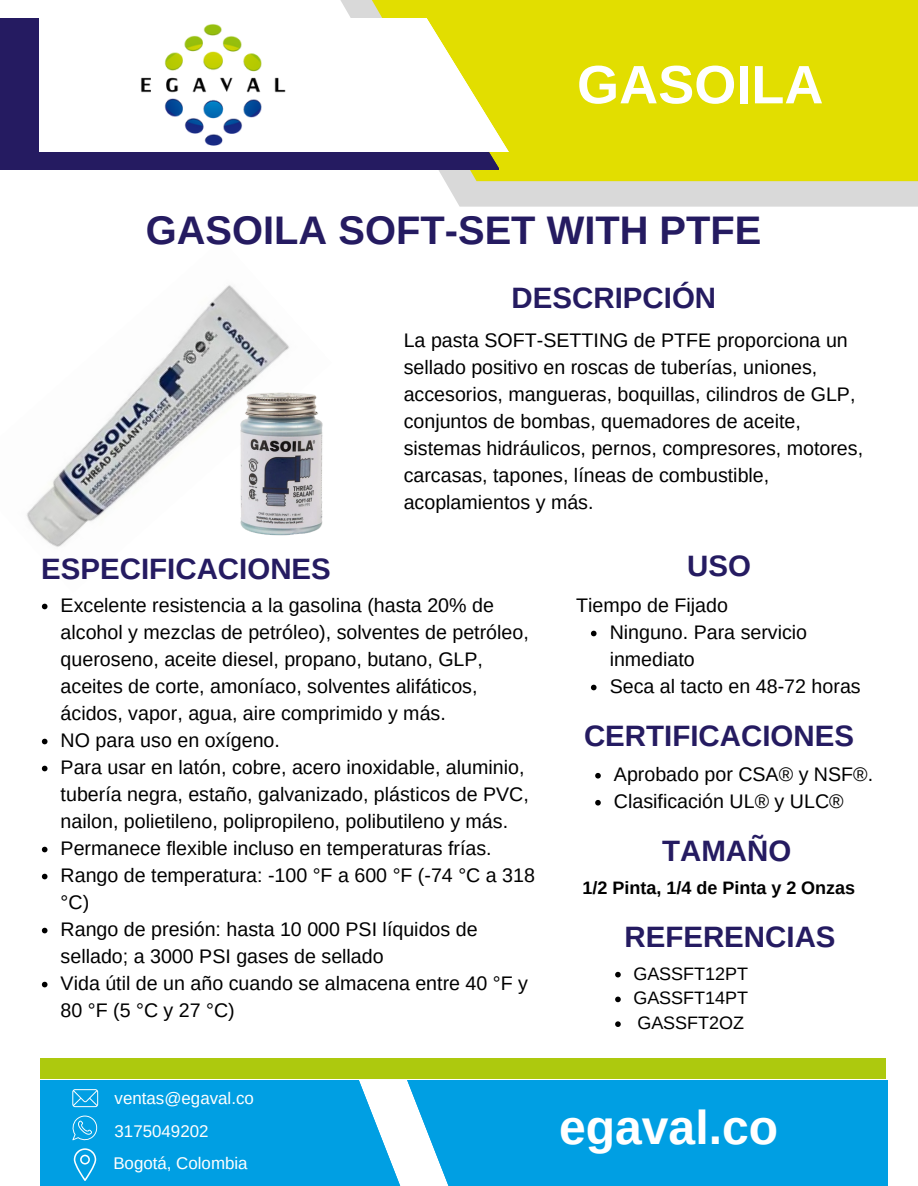
<style>
.page{position:relative;width:918px;height:1186px;background:#fff}
.page>*{position:absolute;margin:0;border:0;box-sizing:border-box;transform-origin:0 0}
.t1{font:700 54.15px "Arimo";color:#fff}
.t2{font:700 48px "Arimo";color:#fff}
.t3{font:700 39.9px "Arimo";color:#251b61}
.t4{font:700 29.4px "Arimo";color:#251b61}
.t5{font:19.65px/27px "Arimo";color:#000}
.t6{font:18px/24.8px "Arimo";color:#000;text-align:justify}
.t7{font:700 18px "Arimo";color:#000}
.t8{font:16.95px/32.1px "Arimo";color:#fff}
</style>
<div class="page">
<svg style="left:445px;top:181px;width:473px;height:26px;background:#dadad8"></svg>
<div style="left:340px;top:0;width:578px;height:181px;background:#e2de00"></div>
<div style="left:0;top:18px;width:498px;height:152px;background:#251b61"></div>
<div style="left:40px;top:18px;width:469px;height:134px;background:#fff"></div>
<svg style="left:404px;top:0;width:188px;height:169px"></svg>
<img style="left:141px;top:24px;width:145px;height:122px">
<div style="left:40px;top:1080px;width:364px;height:106px;background:#009fe3"></div>
<div style="left:405px;top:1080px;width:483px;height:106px;background:#009fe3"></div>
<svg style="left:358px;top:1078px;width:92px;height:108px"></svg>
<svg style="left:72px;top:1115px;width:26px;height:26px"></svg>
<svg style="left:74px;top:1148px;width:22px;height:33px"></svg>
<svg style="left:72px;top:1089px;width:26px;height:18px"></svg>
<div style="left:40px;top:1058px;width:846px;height:20px;background:#adc90e"></div>
<img style="left:26px;top:285px;width:264px;height:262px">
<img style="left:228px;top:386px;width:95px;height:159px">
<svg style="left:42px;top:604px;width:6px;height:5px"></svg>
<svg style="left:42px;top:739px;width:6px;height:5px"></svg>
<svg style="left:42px;top:766px;width:6px;height:5px"></svg>
<svg style="left:42px;top:847px;width:6px;height:5px"></svg>
<svg style="left:42px;top:874px;width:6px;height:5px"></svg>
<svg style="left:42px;top:928px;width:6px;height:5px"></svg>
<svg style="left:42px;top:982px;width:6px;height:5px"></svg>
<svg style="left:591px;top:631px;width:6px;height:5px"></svg>
<svg style="left:591px;top:685px;width:6px;height:5px"></svg>
<svg style="left:595px;top:773px;width:6px;height:5px"></svg>
<svg style="left:595px;top:800px;width:6px;height:5px"></svg>
<svg style="left:615px;top:972px;width:6px;height:5px"></svg>
<svg style="left:615px;top:996px;width:6px;height:6px"></svg>
<svg style="left:615px;top:1021px;width:6px;height:6px"></svg>
<h1 class="t1" style="left:577px;top:54px;width:248px">GASOILA</h1>
<h3 class="t3" style="left:146px;top:208px;width:617px">GASOILA SOFT-SET WITH PTFE</h3>
<h3 class="t4" style="left:512px;top:281px;width:206px">DESCRIPCIÓN</h3>
<p class="t5" style="left:404px;top:326px;width:461px">La pasta SOFT-SETTING de PTFE proporciona un sellado positivo en roscas de tuberías, uniones, accesorios, mangueras, boquillas, cilindros de GLP, conjuntos de bombas, quemadores de aceite, sistemas hidráulicos, pernos, compresores, motores, carcasas, tapones, líneas de combustible, acoplamientos y más.</p>
<h3 class="t4" style="left:41px;top:553px;width:291px">ESPECIFICACIONES</h3>
<p class="t5" style="left:61px;top:591px;width:476px">Excelente resistencia a la gasolina (hasta 20% de alcohol y mezclas de petróleo), solventes de petróleo, queroseno, aceite diesel, propano, butano, GLP, aceites de corte, amoníaco, solventes alifáticos, ácidos, vapor, agua, aire comprimido y más.<br>NO para uso en oxígeno.<br>Para usar en latón, cobre, acero inoxidable, aluminio, tubería negra, estaño, galvanizado, plásticos de PVC, nailon, polietileno, polipropileno, polibutileno y más.<br>Permanece flexible incluso en temperaturas frías.<br>Rango de temperatura: -100 °F a 600 °F (-74 °C a 318 °C)<br>Rango de presión: hasta 10 000 PSI líquidos de sellado; a 3000 PSI gases de sellado<br>Vida útil de un año cuando se almacena entre 40 °F y 80 °F (5 °C y 27 °C)</p>
<p class="t8" style="left:113px;top:1082px;width:142px">ventas@egaval.co<br>3175049202<br>Bogotá, Colombia</p>
<h3 class="t4" style="left:687px;top:549px;width:65px">USO</h3>
<p class="t5" style="left:576px;top:591px;width:153px">Tiempo de Fijado</p>
<p class="t5" style="left:610px;top:618px;width:253px">Ninguno. Para servicio inmediato<br>Seca al tacto en 48-72 horas</p>
<h3 class="t4" style="left:584px;top:719px;width:272px">CERTIFICACIONES</h3>
<p class="t5" style="left:614px;top:760px;width:261px">Aprobado por CSA® y NSF®.<br>Clasificación UL® y ULC®</p>
<h3 class="t4" style="left:662px;top:834px;width:131px">TAMAÑO</h3>
<p class="t7" style="left:583px;top:877px;width:274px">1/2 Pinta, 1/4 de Pinta y 2 Onzas</p>
<h3 class="t4" style="left:624px;top:920px;width:213px">REFERENCIAS</h3>
<p class="t6" style="left:633px;top:961px;width:116px">GASSFT12PT GASSFT14PT GASSFT2OZ</p>
<h2 class="t2" style="left:559px;top:1101px;width:221px">egaval.co</h2>
</div>
